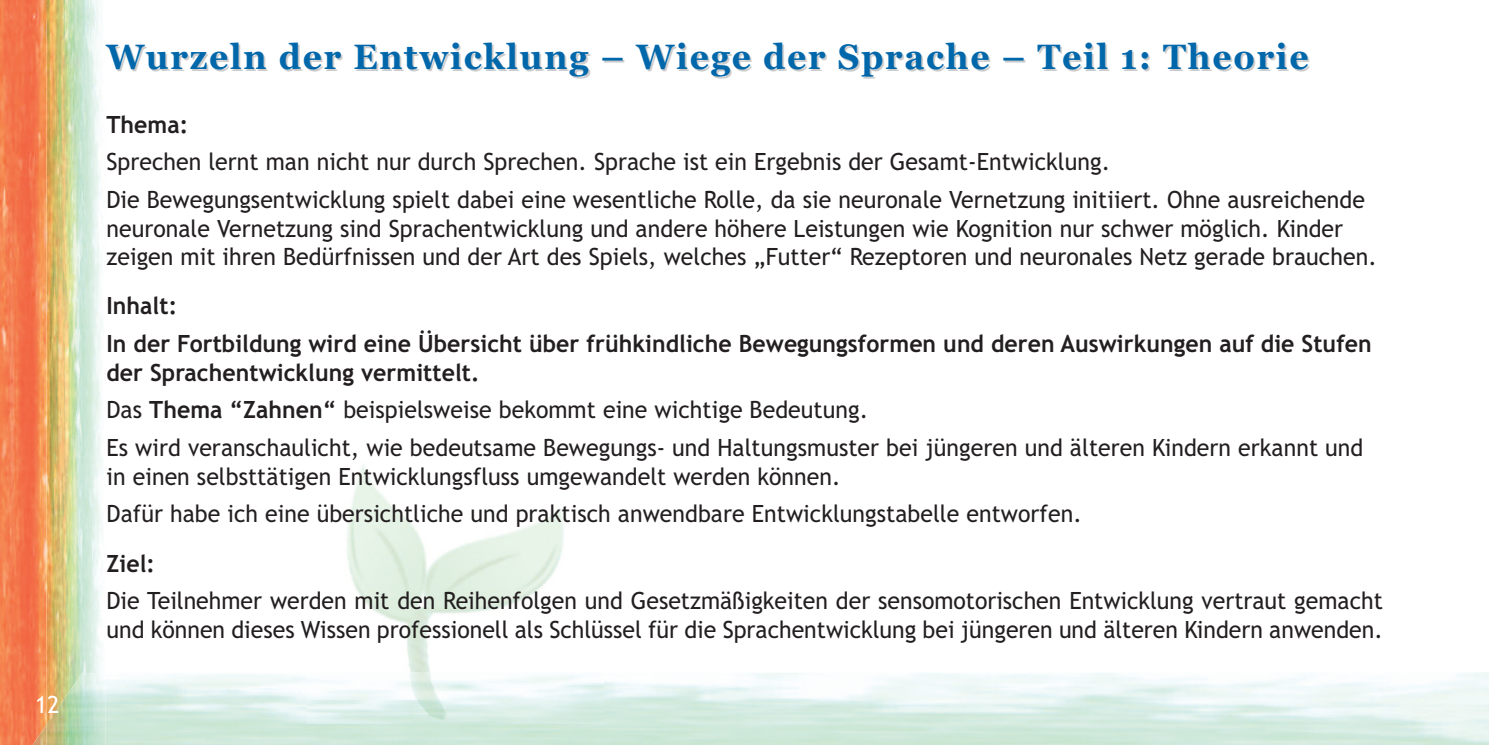
<style>
.page{position:relative;width:1489px;height:745px;background:#fff}
.page>*{position:absolute;margin:0;border:0;box-sizing:border-box;transform-origin:0 0}
.t1{font:700 35px "Georgia";letter-spacing:.05em;color:#0067ab;scale:.96 1}
.t2{font:23.75px/37.8px "Trebuchet MS";letter-spacing:.005em;color:#231f20}
.t3{font:700 23.75px/37.8px "Trebuchet MS";color:#231f20}
.t4{font:23.75px "Trebuchet MS";color:#fff}
.s1{font-weight:700}
</style>
<div class="page">
<img style="left:347px;top:465px;width:217px;height:207px">
<img style="left:0;top:0;width:46px;height:744px">
<img style="left:0;top:16px;width:46px;height:1px">
<img style="left:46px;top:0;width:57px;height:672px">
<img style="left:21px;top:724px;width:25px;height:20px">
<img style="left:46px;top:672px;width:60px;height:72px">
<p class="t4" style="left:35px;top:690px;width:26px">12</p>
<h1 class="t1" style="left:106px;top:36px;width:1253px">Wurzeln der Entwicklung – Wiege der Sprache – Teil 1: Theorie</h1>
<p class="t3" style="left:106px;top:105px;width:83px">Thema:</p>
<p class="t2" style="left:106px;top:143px;width:1259px">Sprechen lernt man nicht nur durch Sprechen. Sprache ist ein Ergebnis der Gesamt-Entwicklung.<br>Die Bewegungsentwicklung spielt dabei eine wesentliche Rolle, da sie neuronale Vernetzung initiiert. Ohne ausreichende</p>
<p class="t2" style="left:106px;top:214px;width:1271px;line-height:28.5px">neuronale Vernetzung sind Sprachentwicklung und andere höhere Leistungen wie Kognition nur schwer möglich. Kinder zeigen mit ihren Bedürfnissen und der Art des Spiels, welches „Futter“ Rezeptoren und neuronales Netz gerade brauchen.</p>
<p class="t3" style="left:106px;top:287px;width:1266px">Inhalt:<br>In der Fortbildung wird eine Übersicht über frühkindliche Bewegungsformen und deren Auswirkungen auf die Stufen</p>
<p class="t2" style="left:106px;top:353px;width:1258px"><span class="s1">der Sprachentwicklung vermittelt.<br></span>Das <span class="s1">Thema “Zahnen“</span> beispielsweise bekommt eine wichtige Bedeutung.<br>Es wird veranschaulicht, wie bedeutsame Bewegungs- und Haltungsmuster bei jüngeren und älteren Kindern erkannt und</p>
<p class="t2" style="left:106px;top:457px;width:976px">in einen selbsttätigen Entwicklungsfluss umgewandelt werden können.<br>Dafür habe ich eine übersichtliche und praktisch anwendbare Entwicklungstabelle entworfen.</p>
<p class="t3" style="left:106px;top:544px;width:50px">Ziel:</p>
<p class="t2" style="left:106px;top:586px;width:1277px;line-height:28.5px">Die Teilnehmer werden mit den Reihenfolgen und Gesetzmäßigkeiten der sensomotorischen Entwicklung vertraut gemacht und können dieses Wissen professionell als Schlüssel für die Sprachentwicklung bei jüngeren und älteren Kindern anwenden.</p>
</div>
